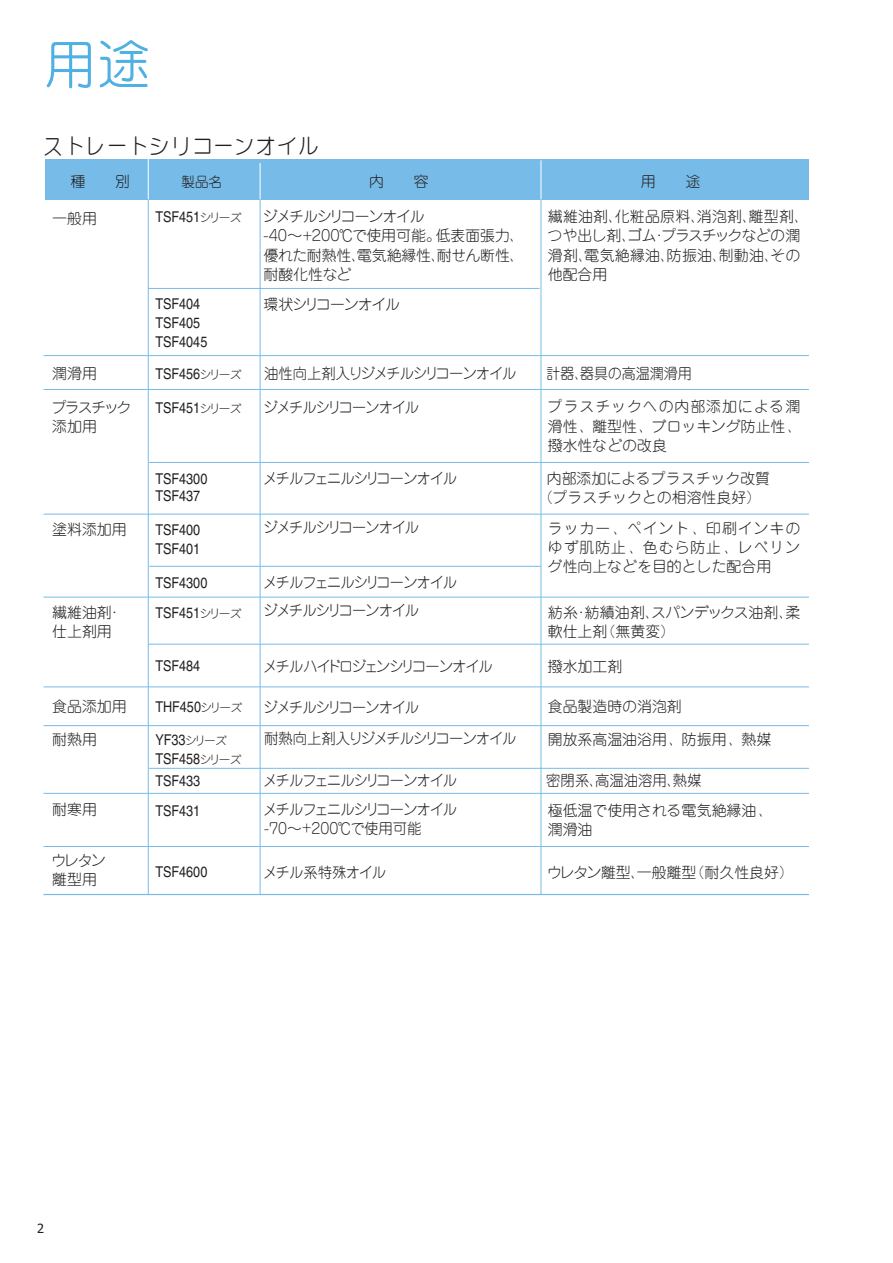
<style>
.page{position:relative;width:893px;height:1263px;background:#fff}
.page>*{position:absolute;margin:0;border:0;box-sizing:border-box;transform-origin:0 0}
.t1{font:53.1px "Yenti EG Medium SJIS";color:#4fb0e3}
.t2{font:21.3px "Yenti EG Medium SJIS";color:#231f20}
.t3{font:300 14.85px/19.2px "Jun 101";letter-spacing:-.005em;color:#231f20}
.t4{font:14.85px/19.2px "Helvetica";color:#231f20;scale:.85 1}
.t5{font:300 14.85px "Jun 101";letter-spacing:-.09em;color:#231f20;scale:.96 1}
.t6{font:300 14.85px/19.2px "Jun 101";letter-spacing:.015em;color:#231f20}
.t7{font:300 14.85px "Jun 101";letter-spacing:-.085em;color:#231f20;scale:.96 1}
.t8{font:300 14.85px "Jun 101";letter-spacing:-.07em;color:#231f20;scale:.96 1}
.t9{font:300 14.85px/19.2px "Jun 101";letter-spacing:-.05em;color:#231f20;scale:.96 1}
.t10{font:300 14.85px "Jun 101";letter-spacing:-.005em;color:#231f20;scale:.96 1}
.t11{font:300 14.85px "Jun 101";letter-spacing:-.005em;color:#231f20;scale:.94 1}
.t12{font:300 14.85px "Jun 101";letter-spacing:-.075em;color:#231f20}
.t13{font:300 14.85px/19.2px "Jun 101";letter-spacing:-.135em;color:#231f20}
.t14{font:300 13.8px "Jun 101";color:#231f20}
.t15{font:12.75px "Tahoma";color:#231f20}
.s1{font-family:"Jun 101";font-weight:300;font-size:11.7px}
.s2{font-size:10.65px}
</style>
<div class="page">
<div style="left:45px;top:159px;width:763px;height:40px;background:#77bce8"></div>
<hr style="left:148px;top:199px;width:1px;height:696px;background:#77bce8">
<hr style="left:148px;top:159px;width:1px;height:40px;background:#fff">
<hr style="left:148px;top:288px;width:391px;height:1px;background:#77bce8">
<hr style="left:43px;top:355px;width:765px;height:1px;background:#77bce8">
<hr style="left:260px;top:199px;width:1px;height:696px;background:#77bce8">
<hr style="left:260px;top:163px;width:1px;height:36px;background:#fff">
<hr style="left:540px;top:199px;width:1px;height:695px;background:#77bce8">
<hr style="left:540px;top:160px;width:1px;height:39px;background:#fff">
<hr style="left:149px;top:462px;width:659px;height:1px;background:#77bce8">
<hr style="left:149px;top:566px;width:392px;height:1px;background:#77bce8">
<hr style="left:43px;top:389px;width:765px;height:1px;background:#77bce8">
<hr style="left:43px;top:514px;width:765px;height:1px;background:#77bce8">
<hr style="left:43px;top:597px;width:765px;height:1px;background:#77bce8">
<hr style="left:148px;top:644px;width:660px;height:1px;background:#77bce8">
<hr style="left:43px;top:687px;width:765px;height:1px;background:#77bce8">
<hr style="left:43px;top:725px;width:765px;height:1px;background:#77bce8">
<hr style="left:43px;top:793px;width:765px;height:1px;background:#77bce8">
<hr style="left:43px;top:846px;width:765px;height:1px;background:#77bce8">
<hr style="left:43px;top:894px;width:765px;height:1px;background:#77bce8">
<hr style="left:149px;top:768px;width:659px;height:1px;background:#77bce8">
<h1 class="t1" style="left:44px;top:38px;width:108px">用途</h1>
<h2 class="t2" style="left:43px;top:136px;width:278px">ストレートシリコーンオイル</h2>
<p class="t3" style="left:70px;top:174px;width:61px">種　　別</p>
<p class="t14" style="left:181px;top:177px;width:42px">製品名</p>
<p class="t3" style="left:369px;top:174px;width:61px">内　　容</p>
<p class="t3" style="left:640px;top:174px;width:61px">用　　途</p>
<p class="t3" style="left:52px;top:210px;width:46px">一般用</p>
<p class="t4" style="left:155px;top:208px;width:103px">TSF451<span class="s1">シリーズ</span></p>
<p class="t3" style="left:263px;top:209px;width:261px">ジメチルシリコーンオイル<br>-40～<span class="s2">＋</span>200℃で使用可能。低表面張力、優れた耐熱性、電気絶縁性、耐せん断性、耐酸化性など</p>
<p class="t6" style="left:547px;top:209px;width:261px">繊維油剤、化粧品原料、消泡剤、離型剤、つや出し剤、ゴム・プラスチックなどの潤滑剤、電気絶縁油、防振油、制動油、その他配合用</p>
<p class="t4" style="left:155px;top:296px;width:63px">TSF404<br>TSF405<br>TSF4045</p>
<p class="t12" style="left:263px;top:298px;width:138px">環状シリコーンオイル</p>
<p class="t3" style="left:52px;top:366px;width:46px">潤滑用</p>
<p class="t8" style="left:264px;top:368px;width:264px">油性向上剤入りジメチルシリコーンオイル</p>
<p class="t5" style="left:263px;top:402px;width:164px">ジメチルシリコーンオイル</p>
<p class="t4" style="left:155px;top:365px;width:103px">TSF456<span class="s1">シリーズ</span></p>
<p class="t4" style="left:155px;top:400px;width:103px">TSF451<span class="s1">シリーズ</span></p>
<p class="t13" style="left:52px;top:400px;width:81px">プラスチック添加用</p>
<p class="t3" style="left:52px;top:522px;width:76px">塗料添加用</p>
<p class="t4" style="left:155px;top:470px;width:63px">TSF4300</p>
<p class="t4" style="left:155px;top:488px;width:54px">TSF437</p>
<p class="t7" style="left:263px;top:473px;width:204px">メチルフェニルシリコーンオイル</p>
<p class="t4" style="left:155px;top:522px;width:54px">TSF400</p>
<p class="t5" style="left:263px;top:522px;width:164px">ジメチルシリコーンオイル</p>
<p class="t4" style="left:155px;top:541px;width:54px">TSF401</p>
<p class="t4" style="left:155px;top:574px;width:63px">TSF4300</p>
<p class="t7" style="left:263px;top:577px;width:204px">メチルフェニルシリコーンオイル</p>
<p class="t11" style="left:546px;top:368px;width:156px">計器、器具の高温潤滑用</p>
<p class="t3" style="left:548px;top:399px;width:254px;text-align:justify">プラスチックへの内部添加による潤滑性、離型性、ブロッキング防止性、撥水性などの改良</p>
<p class="t3" style="left:538px;top:471px;width:234px;text-indent:9px">内部添加によるプラスチック改質（プラスチックとの相溶性良好）</p>
<p class="t3" style="left:548px;top:521px;width:254px;text-align:justify">ラッカー、ペイント、印刷インキのゆず肌防止、色むら防止、レベリング性向上などを目的とした配合用</p>
<p class="t3" style="left:52px;top:605px;width:71px">繊維油剤・仕上剤用</p>
<p class="t3" style="left:52px;top:699px;width:76px">食品添加用</p>
<p class="t4" style="left:155px;top:605px;width:103px">TSF451<span class="s1">シリーズ</span></p>
<p class="t5" style="left:263px;top:605px;width:164px">ジメチルシリコーンオイル</p>
<p class="t3" style="left:548px;top:605px;width:254px">紡糸・紡績油剤、スパンデックス油剤、柔軟仕上剤（無黄変）</p>
<p class="t4" style="left:155px;top:658px;width:54px">TSF484</p>
<p class="t5" style="left:263px;top:661px;width:241px">メチルハイドロジェンシリコーンオイル</p>
<p class="t3" style="left:548px;top:659px;width:76px">撥水加工剤</p>
<p class="t4" style="left:155px;top:699px;width:104px">THF450<span class="s1">シリーズ</span></p>
<p class="t5" style="left:263px;top:701px;width:164px">ジメチルシリコーンオイル</p>
<p class="t3" style="left:548px;top:699px;width:135px">食品製造時の消泡剤</p>
<p class="t8" style="left:264px;top:732px;width:264px">耐熱向上剤入りジメチルシリコーンオイル</p>
<p class="t7" style="left:263px;top:775px;width:204px">メチルフェニルシリコーンオイル</p>
<p class="t10" style="left:546px;top:775px;width:163px">密閉系、高温油溶用、熱媒</p>
<p class="t3" style="left:52px;top:732px;width:46px">耐熱用</p>
<p class="t3" style="left:548px;top:732px;width:225px">開放系高温油浴用、防振用、熱媒</p>
<p class="t4" style="left:155px;top:731px;width:103px">YF33<span class="s1">シリーズ<br></span>TSF458<span class="s1">シリーズ</span></p>
<p class="t4" style="left:155px;top:772px;width:54px">TSF433</p>
<p class="t3" style="left:52px;top:802px;width:46px">耐寒用</p>
<p class="t4" style="left:155px;top:802px;width:54px">TSF431</p>
<p class="t3" style="left:548px;top:803px;width:225px">極低温で使用される電気絶縁油、潤滑油</p>
<p class="t4" style="left:155px;top:863px;width:63px">TSF4600</p>
<p class="t9" style="left:263px;top:864px;width:130px">メチル系特殊オイル</p>
<p class="t9" style="left:263px;top:802px;width:204px">メチルフェニルシリコーンオイル-70～<span class="s2">＋</span>200℃で使用可能</p>
<p class="t3" style="left:51px;top:853px;width:56px">ウレタン離型用</p>
<p class="t3" style="left:547px;top:865px;width:248px">ウレタン離型、一般離型（耐久性良好）</p>
<p class="t15" style="left:37px;top:1223px;width:8px">2</p>
</div>
